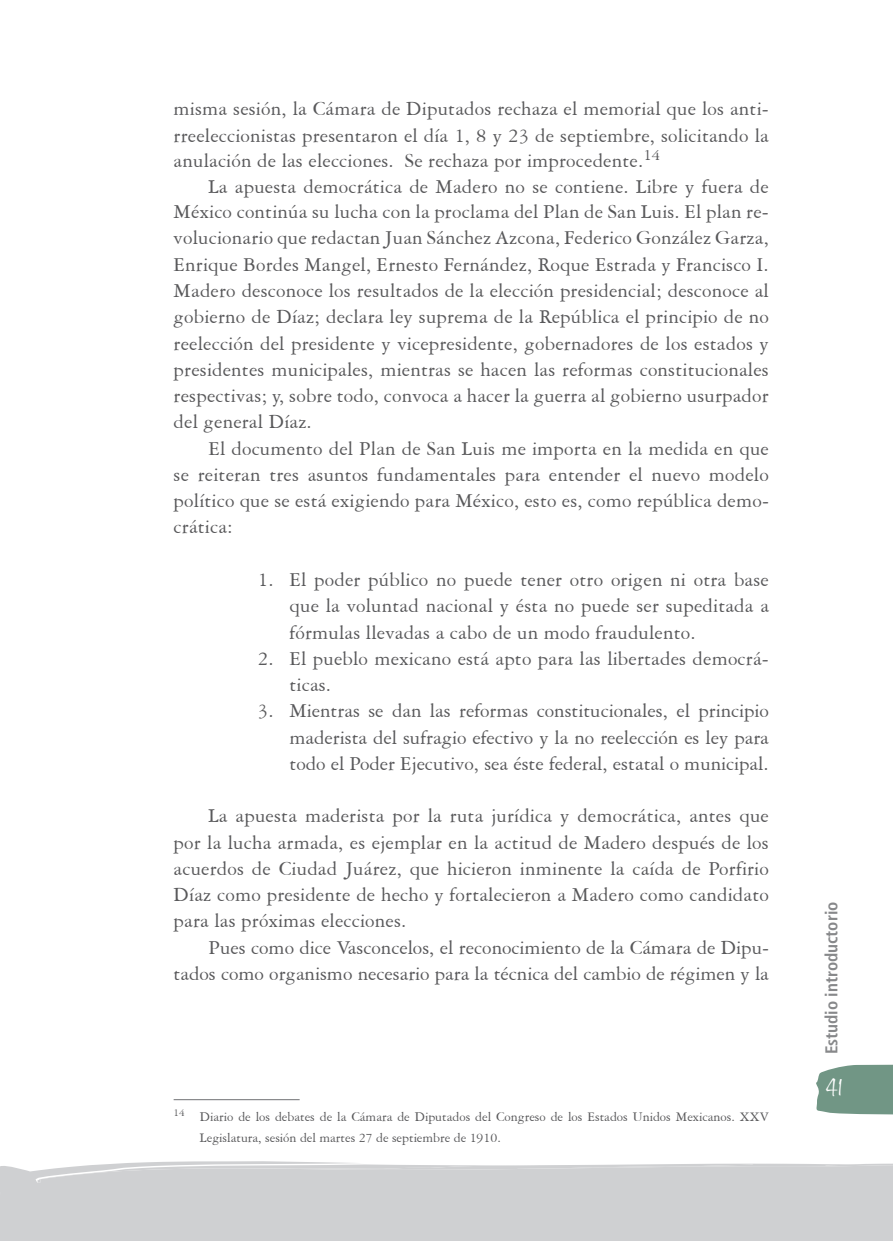
<style>
.page{position:relative;width:893px;height:1241px;background:#fff}
.page>*{position:absolute;margin:0;border:0;box-sizing:border-box;transform-origin:0 0}
.t1{font:300 26.25px "Honey Script";color:#fff}
.t2{font:21px/26.2px "American Garamond BT";letter-spacing:.01em;color:#58585a;text-align:justify}
.t3{font:700 condensed 17.15px "Frutiger";color:#87888a}
.t4{font:14px/21px "American Garamond BT";color:#58585a}
</style>
<div class="page">
<svg style="left:816px;top:1064px;width:77px;height:50px"></svg>
<div style="left:0;top:1161px;width:893px;height:79px;background:#cfd0d2"></div>
<hr style="left:174px;top:1099px;width:126px;height:1px;background:#707173">
<p class="t2" style="left:174px;top:95px;width:597px">misma sesión, la Cámara de Diputados rechaza el memorial que los anti&shy;rreeleccionistas presentaron el día 1, 8 y 23 de septiembre, solicitando la anulación de las elecciones. Se rechaza por improcedente.<sup>14</sup></p>
<p class="t2" style="left:174px;top:173px;width:597px;text-indent:35px">La apuesta democrática de Madero no se contiene. Libre y fuera de México continúa su lucha con la proclama del Plan de San Luis. El plan re&shy;volucionario que redactan Juan Sánchez Azcona, Federico González Garza, Enrique Bordes Mangel, Ernesto Fernández, Roque Estrada y Francisco I.<br>Madero desconoce los resultados de la elección presidencial; desconoce al gobierno de Díaz; declara ley suprema de la República el principio de no reelección del presidente y vicepresidente, gobernadores de los estados y presidentes municipales, mientras se hacen las reformas constitucionales respectivas; y, sobre todo, convoca a hacer la guerra al gobierno usurpador del general Díaz.</p>
<p class="t2" style="left:174px;top:434px;width:597px;text-indent:35px">El documento del Plan de San Luis me importa en la medida en que se reiteran tres asuntos fundamentales para entender el nuevo modelo político que se está exigiendo para México, esto es, como república demo&shy;crática:</p>
<p class="t2" style="left:289px;top:566px;width:481px;text-indent:-32px">1. El poder público no puede tener otro origen ni otra base que la voluntad nacional y ésta no puede ser supeditada a fórmulas llevadas a cabo de un modo fraudulento.</p>
<p class="t2" style="left:289px;top:644px;width:481px;text-indent:-32px">2. El pueblo mexicano está apto para las libertades democrá&shy;ticas.</p>
<p class="t2" style="left:289px;top:697px;width:481px;text-indent:-32px">3. Mientras se dan las reformas constitucionales, el principio maderista del sufragio efectivo y la no reelección es ley para todo el Poder Ejecutivo, sea éste federal, estatal o municipal.</p>
<p class="t2" style="left:174px;top:802px;width:597px;text-indent:35px">La apuesta maderista por la ruta jurídica y democrática, antes que por la lucha armada, es ejemplar en la actitud de Madero después de los acuerdos de Ciudad Juárez, que hicieron inminente la caída de Porfirio Díaz como presidente de hecho y fortalecieron a Madero como candidato para las próximas elecciones.</p>
<p class="t2" style="left:174px;top:933px;width:597px;text-align:right">Pues como dice Vasconcelos, el reconocimiento de la Cámara de Dipu&shy;tados como organismo necesario para la técnica del cambio de régimen y la</p>
<p class="t4" style="left:200px;top:1105px;width:571px;text-indent:-26px"><sup>14</sup> Diario de los debates de la Cámara de Diputados del Congreso de los Estados Unidos Mexicanos. XXV<br>Legislatura, sesión del martes 27 de septiembre de 1910.</p>
<p class="t3" style="left:821px;top:1054px;width:154px;rotate:-90deg">Estudio introductorio</p>
<p class="t1" style="left:827px;top:1070px;width:18px">41</p>
</div>
